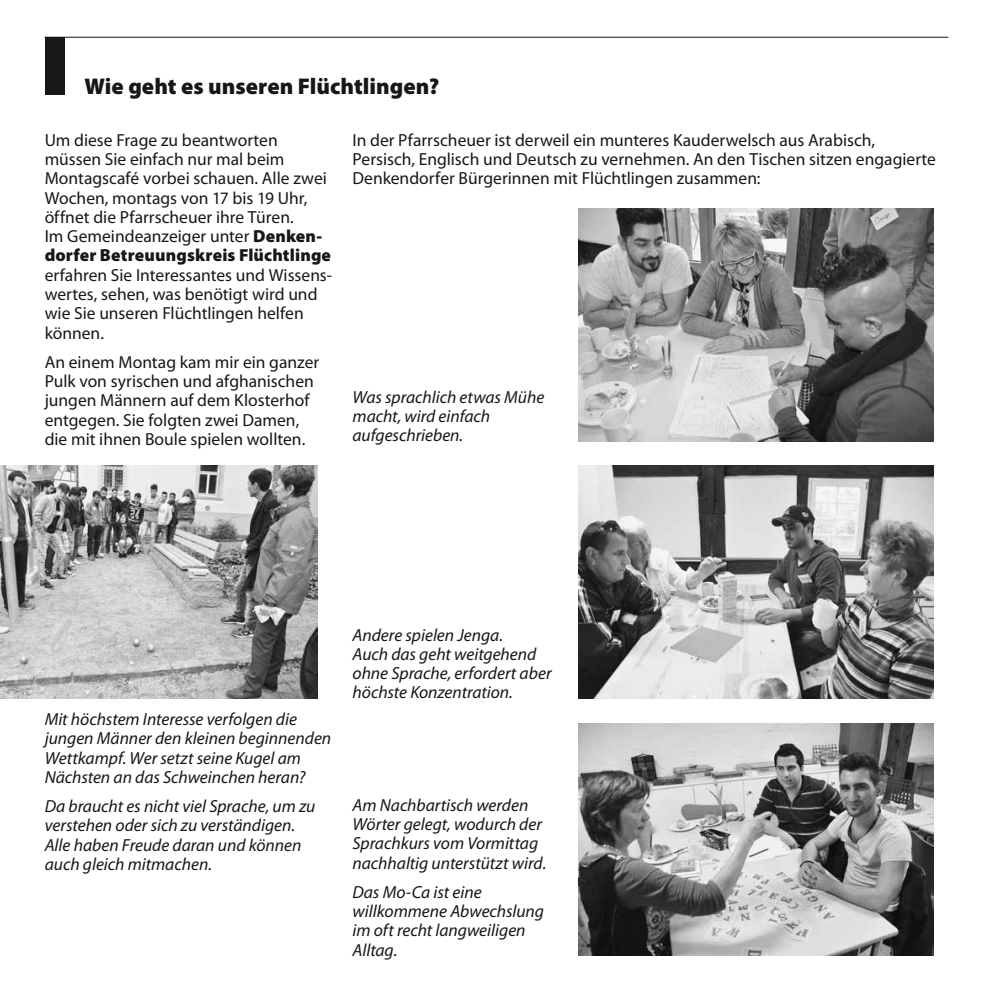
<style>
.page{position:relative;width:993px;height:993px;background:#fff}
.page>*{position:absolute;margin:0;border:0;box-sizing:border-box;transform-origin:0 0}
.t1{font:900 22.75px "Myriad Pro";color:#181716}
.t2{font:17.5px/19.2px "Myriad Pro";color:#181716}
.t3{font:italic 17.5px/19.2px "Myriad Pro";color:#181716}
.s1{font-weight:900}
</style>
<div class="page">
<hr style="left:45px;top:37px;width:902px;height:1px;background:#181716">
<div style="left:45px;top:37px;width:19px;height:57px;background:#181716"></div>
<img style="left:578px;top:208px;width:355px;height:233px">
<img style="left:578px;top:465px;width:355px;height:233px">
<img style="left:578px;top:723px;width:355px;height:232px">
<img style="left:0;top:465px;width:317px;height:233px">
<h1 class="t1" style="left:84px;top:71px;width:356px">Wie geht es unseren Flüchtlingen?</h1>
<p class="t2" style="left:45px;top:130px;width:288px">Um diese Frage zu beantworten müssen Sie einfach nur mal beim Montagscafé vorbei schauen. Alle zwei Wochen, montags von 17 bis 19 Uhr, öffnet die Pfarrscheuer ihre Türen.<br>Im Gemeindeanzeiger unter <span class="s1">Denken&shy;dorfer Betreuungskreis Flüchtlinge</span></p>
<p class="t2" style="left:45px;top:265px;width:289px">erfahren Sie Interessantes und Wissens&shy;wertes, sehen, was benötigt wird und wie Sie unseren Flüchtlingen helfen können.</p>
<p class="t2" style="left:45px;top:352px;width:276px">An einem Montag kam mir ein ganzer Pulk von syrischen und afghanischen jungen Männern auf dem Klosterhof entgegen. Sie folgten zwei Damen, die mit ihnen Boule spielen wollten.</p>
<p class="t2" style="left:352px;top:130px;width:585px">In der Pfarrscheuer ist derweil ein munteres Kauderwelsch aus Arabisch,<br>Persisch, Englisch und Deutsch zu vernehmen. An den Tischen sitzen engagierte<br>Denkendorfer Bürgerinnen mit Flüchtlingen zusammen:</p>
<p class="t3" style="left:352px;top:386px;width:193px">Was sprachlich etwas Mühe macht, wird einfach aufgeschrieben.</p>
<p class="t3" style="left:45px;top:709px;width:288px">Mit höchstem Interesse verfolgen die jungen Männer den kleinen beginnenden Wettkampf. Wer setzt seine Kugel am Nächsten an das Schweinchen heran?</p>
<p class="t3" style="left:45px;top:796px;width:272px">Da braucht es nicht viel Sprache, um zu verstehen oder sich zu verständigen.<br>Alle haben Freude daran und können auch gleich mitmachen.</p>
<p class="t3" style="left:352px;top:624px;width:200px">Andere spielen Jenga.<br>Auch das geht weitgehend ohne Sprache, erfordert aber höchste Konzentration.</p>
<p class="t3" style="left:352px;top:794px;width:195px">Am Nachbartisch werden<br>Wörter gelegt, wodurch der<br>Sprachkurs vom Vormittag nachhaltig unterstützt wird.</p>
<p class="t3" style="left:352px;top:881px;width:193px">Das Mo-Ca ist eine willkommene Abwechslung im oft recht langweiligen<br>Alltag.</p>
</div>
